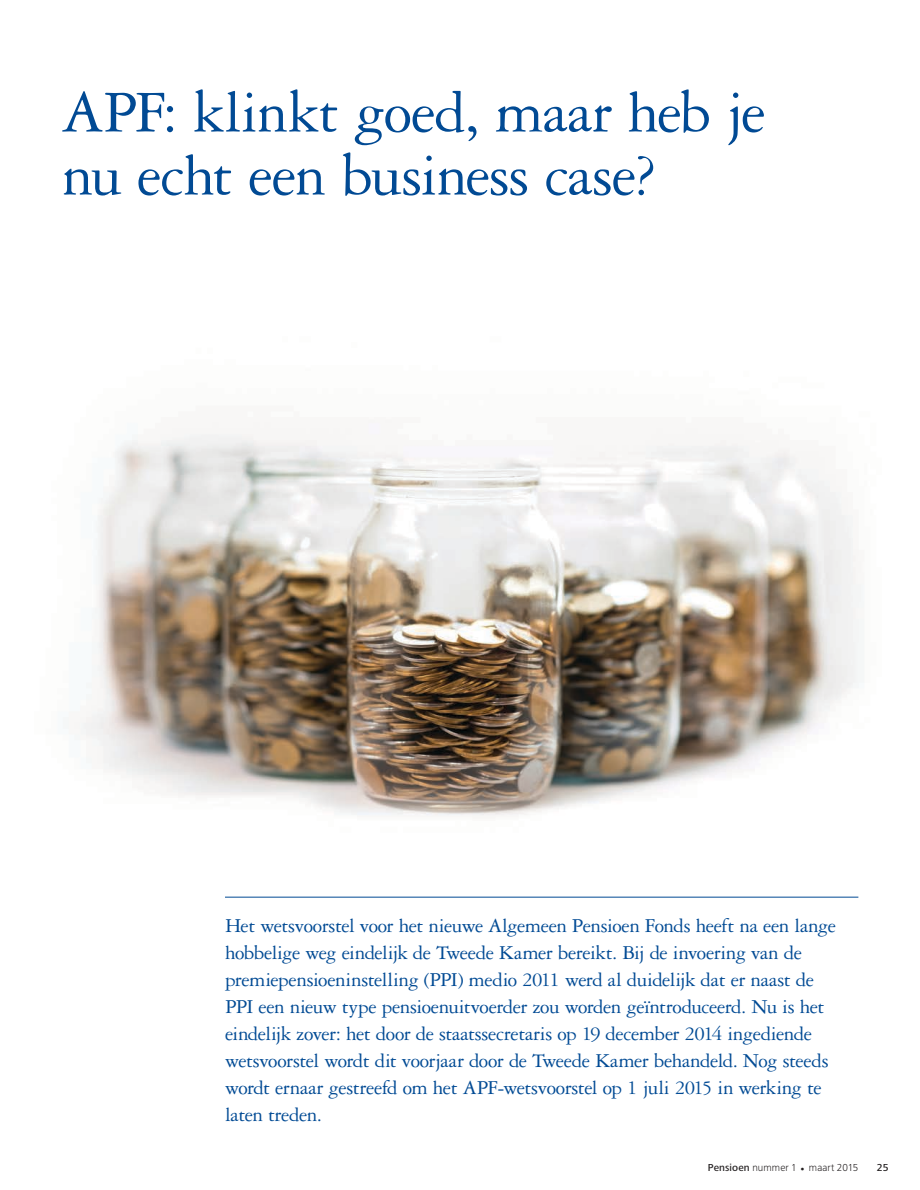
<style>
.page{position:relative;width:920px;height:1190px;background:#fff}
.page>*{position:absolute;margin:0;border:0;box-sizing:border-box;transform-origin:0 0}
.A_Pageheading_280__3{font:63px/63px "Garamond 3 LT Std";letter-spacing:-.02em;color:#014a94}
.Introtekst_kleur{font:21px/27px "Garamond 3 LT Std";letter-spacing:-.025em;color:#014a94}
.t1{font:300 10.5px "Frutiger Next Pro";letter-spacing:.005em;color:#231f20}
.t2{font:500 10.5px "Frutiger Next Pro";color:#231f20}
.s1{font-weight:500}
.s2{font-size:12.75px}
</style>
<div class="page">
<hr style="left:225px;top:897px;width:633px;height:1px;background:#014a94">
<img style="left:81px;top:434px;width:780px;height:382px">
<p class="A_Pageheading_280__3" style="left:62px;top:81px;width:705px">APF: klinkt goed, maar heb je nu echt een business case?</p>
<p class="Introtekst_kleur" style="left:225px;top:912px;width:612px">Het wetsvoorstel voor het nieuwe Algemeen Pensioen Fonds heeft na een lange hobbelige weg eindelijk de Tweede Kamer bereikt. Bij de invoering van de premiepensioeninstelling (PPI) medio 2011 werd al duidelijk dat er naast de PPI een nieuw type pensioenuitvoerder zou worden geïntroduceerd. Nu is het eindelijk zover: het door de staatssecretaris op 19 december 2014 ingediende wetsvoorstel wordt dit voorjaar door de Tweede Kamer behandeld. Nog steeds wordt ernaar gestreefd om het APF-wetsvoorstel op 1 juli 2015 in werking te laten treden.</p>
<p class="t1" style="left:708px;top:1161px;width:152px"><span class="s1">Pensioen</span> nummer 1 <span class="s2">•</span> maart 2015</p>
<p class="t2" style="left:877px;top:1161px;width:13px">25</p>
</div>
